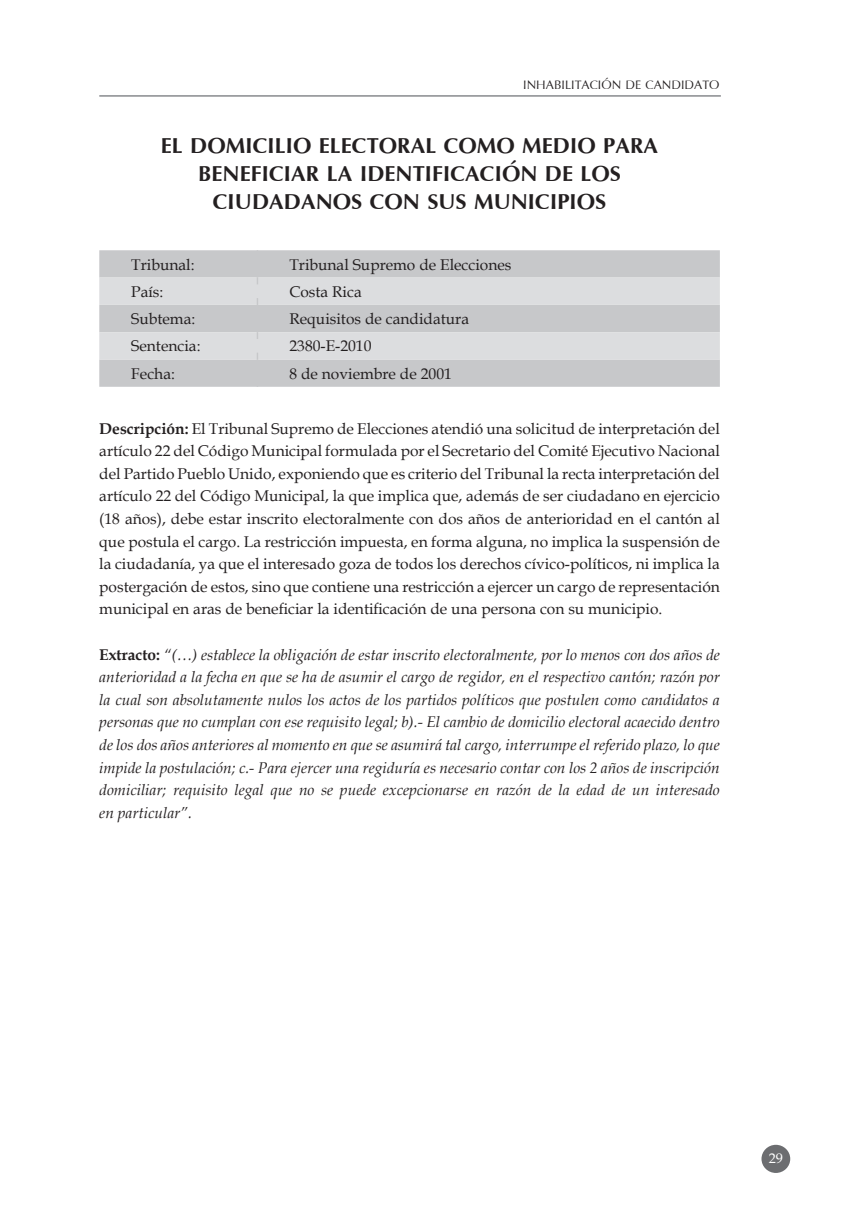
<style>
.page{position:relative;width:844px;height:1216px;background:#fff}
.page>*{position:absolute;margin:0;border:0;box-sizing:border-box;transform-origin:0 0}
.t1{font:33.95px/28.2px "Iris UPC Bold";color:#231f20;text-align:center}
.t2{font:19.25px "Iris UPC";color:#231f20}
.t3{font:15.58px/22.6px "Book Antiqua";color:#231f20;text-align:justify}
.t4{font:italic 15.58px/22.6px "Book Antiqua";color:#231f20;text-align:justify}
.t5{font:14px "Book Antiqua";color:#fff}
.s1{font-weight:700}
.s2{font-weight:700;font-style:normal}
</style>
<div class="page">
<div style="left:761px;top:1144px;width:29px;height:28px;background:#6c6d70;border-radius:50%"></div>
<hr style="left:99px;top:95px;width:621px;height:2px;background:#999b9e">
<div style="left:99px;top:250px;width:620px;height:137px;background:#c7c8ca"></div>
<svg style="left:99px;top:277px;width:620px;height:82px;background:#d5d6d8"></svg>
<svg style="left:257px;top:271px;width:1px;height:13px"></svg>
<svg style="left:257px;top:298px;width:1px;height:14px"></svg>
<svg style="left:257px;top:325px;width:1px;height:14px"></svg>
<svg style="left:257px;top:352px;width:1px;height:14px"></svg>
<p class="t2" style="left:523px;top:71px;width:198px">INHABILITACIÓN DE CANDIDATO</p>
<h1 class="t1" style="left:161px;top:129px;width:499px">EL DOMICILIO ELECTORAL COMO MEDIO PARA<br>BENEFICIAR LA IDENTIFICACIÓN DE LOS<br>CIUDADANOS CON SUS MUNICIPIOS</h1>
<p class="t3" style="left:131px;top:252px;width:65px">Tribunal:</p>
<p class="t3" style="left:289px;top:252px;width:223px">Tribunal Supremo de Elecciones</p>
<p class="t3" style="left:131px;top:280px;width:34px">País:</p>
<p class="t3" style="left:289px;top:280px;width:74px">Costa Rica</p>
<p class="t3" style="left:131px;top:307px;width:65px">Subtema:</p>
<p class="t3" style="left:289px;top:307px;width:181px">Requisitos de candidatura</p>
<p class="t3" style="left:131px;top:334px;width:71px">Sentencia:</p>
<p class="t3" style="left:289px;top:334px;width:83px">2380-E-2010</p>
<p class="t3" style="left:131px;top:362px;width:45px">Fecha:</p>
<p class="t3" style="left:289px;top:362px;width:164px">8 de noviembre de 2001</p>
<p class="t3" style="left:99px;top:417px;width:622px"><span class="s1">Descripción:</span> El Tribunal Supremo de Elecciones atendió una solicitud de interpretación del artículo 22 del Código Municipal formulada por el Secretario del Comité Ejecutivo Nacional del Partido Pueblo Unido, exponiendo que es criterio del Tribunal la recta interpretación del artículo 22 del Código Municipal, la que implica que, además de ser ciudadano en ejercicio (18 años), debe estar inscrito electoralmente con dos años de anterioridad en el cantón al que postula el cargo. La restricción impuesta, en forma alguna, no implica la suspensión de la ciudadanía, ya que el interesado goza de todos los derechos cívico-políticos, ni implica la postergación de estos, sino que contiene una restricción a ejercer un cargo de representación municipal en aras de beneficiar la identificación de una persona con su municipio.</p>
<p class="t4" style="left:99px;top:642px;width:622px"><span class="s2">Extracto:</span> “(…) establece la obligación de estar inscrito electoralmente, por lo menos con dos años de anterioridad a la fecha en que se ha de asumir el cargo de regidor, en el respectivo cantón; razón por la cual son absolutamente nulos los actos de los partidos políticos que postulen como candidatos a personas que no cumplan con ese requisito legal; b).- El cambio de domicilio electoral acaecido dentro de los dos años anteriores al momento en que se asumirá tal cargo, interrumpe el referido plazo, lo que impide la postulación; c.- Para ejercer una regiduría es necesario contar con los 2 años de inscripción domiciliar; requisito legal que no se puede excepcionarse en razón de la edad de un interesado en particular”.</p>
<p class="t5" style="left:768px;top:1148px;width:15px">29</p>
</div>
